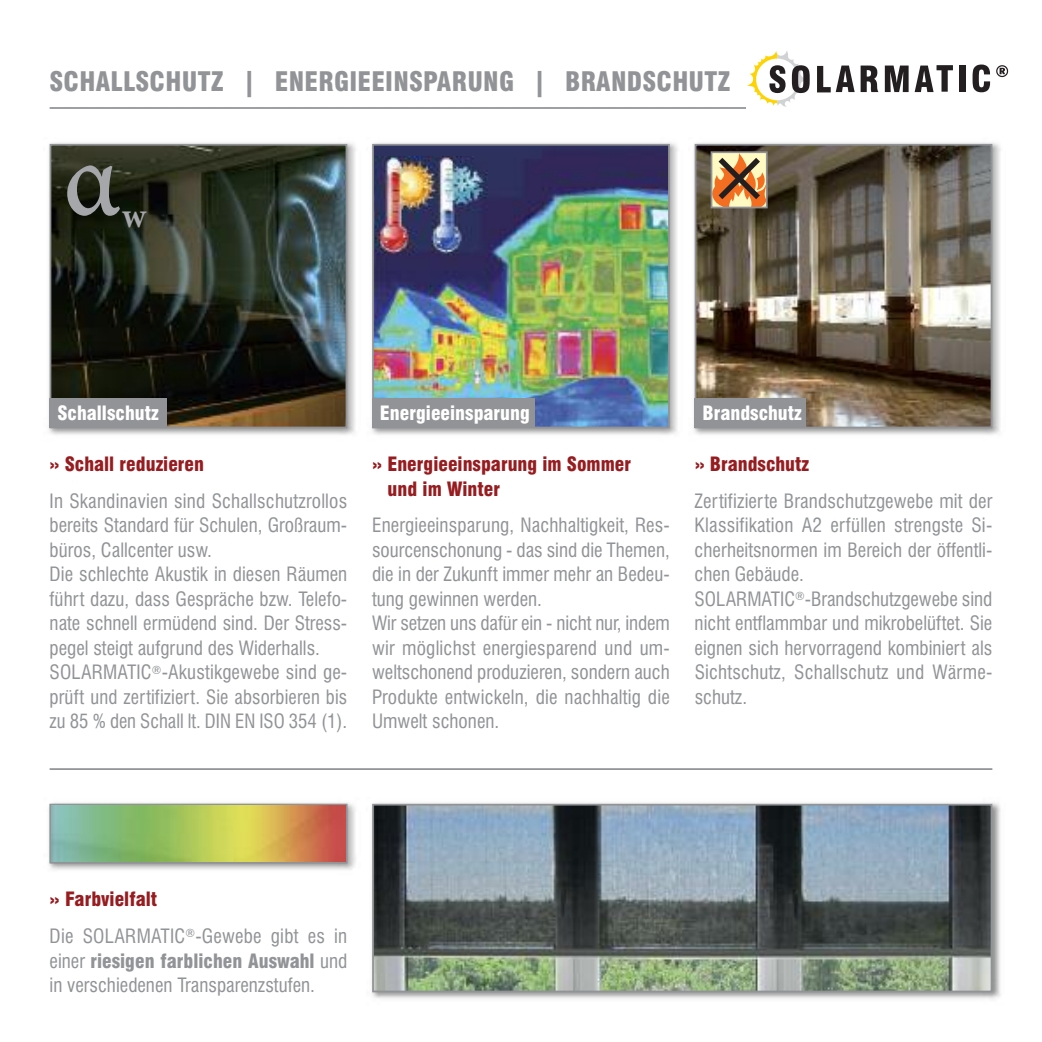
<style>
.page{position:relative;width:1042px;height:1042px;background:#fff}
.page>*{position:absolute;margin:0;border:0;box-sizing:border-box;transform-origin:0 0}
.t1{font:500 108.33px "Minion Pro";color:#a5a7ab}
.t2{font:700 35.18px "Minion Pro";color:#a5a7ab}
.t3{font:900 condensed 26.25px "Swiss 721 BT";letter-spacing:.01em;color:#919396}
.t4{font:condensed 19.25px/24.5px "Swiss 721 BT";color:#919396}
.t5{font:900 condensed 19.25px/24.5px "Swiss 721 BT";color:#961c20}
.t6{font:900 condensed 19.25px "Swiss 721 BT";color:#fff}
.s1{font-weight:900;color:#961c20}
.s2{font-weight:900}
</style>
<div class="page">
<hr style="left:50px;top:107px;width:942px;height:2px;background:#919396">
<hr style="left:50px;top:768px;width:942px;height:2px;background:#919396">
<img style="left:48px;top:142px;width:308px;height:293px">
<img style="left:53px;top:147px;width:291px;height:278px">
<div style="left:50px;top:144px;width:297px;height:284px;border:2px solid #919396"></div>
<div style="left:50px;top:398px;width:117px;height:29px;background:#919396"></div>
<img style="left:371px;top:142px;width:307px;height:293px">
<img style="left:375px;top:147px;width:292px;height:278px">
<div style="left:372px;top:144px;width:298px;height:284px;border:2px solid #919396"></div>
<img style="left:371px;top:802px;width:630px;height:197px">
<img style="left:375px;top:807px;width:614px;height:182px">
<div style="left:372px;top:804px;width:620px;height:188px;border:2px solid #919396"></div>
<div style="left:372px;top:398px;width:162px;height:29px;background:#919396"></div>
<img style="left:693px;top:142px;width:308px;height:293px">
<img style="left:697px;top:147px;width:292px;height:278px">
<div style="left:694px;top:144px;width:298px;height:284px;border:2px solid #919396"></div>
<div style="left:694px;top:398px;width:112px;height:29px;background:#919396"></div>
<svg style="left:713px;top:154px;width:51px;height:51px;background:#cb925d"></svg>
<div style="left:710px;top:151px;width:57px;height:57px;border:2px solid #919396"></div>
<img style="left:376px;top:157px;width:111px;height:99px">
<img style="left:48px;top:802px;width:308px;height:68px">
<img style="left:53px;top:807px;width:291px;height:53px">
<div style="left:50px;top:804px;width:297px;height:59px;border:2px solid #919396"></div>
<div style="left:746px;top:50px;width:262px;height:67px;background:#fff"></div>
<svg style="left:747px;top:50px;width:62px;height:57px"></svg>
<svg style="left:817px;top:66px;width:37px;height:26px"></svg>
<svg style="left:860px;top:66px;width:18px;height:26px"></svg>
<svg style="left:885px;top:66px;width:23px;height:26px"></svg>
<svg style="left:914px;top:65px;width:39px;height:27px"></svg>
<div style="left:959px;top:65px;width:6px;height:27px;background:#231f20"></div>
<svg style="left:972px;top:65px;width:18px;height:27px"></svg>
<svg style="left:996px;top:65px;width:12px;height:12px"></svg>
<h3 class="t3" style="left:50px;top:67px;width:682px">SCHALLSCHUTZ | ENERGIEEINSPARUNG | BRANDSCHUTZ</h3>
<h1 class="t1" style="left:63px;top:139px;width:58px">α</h1>
<h2 class="t2" style="left:122px;top:203px;width:25px">w</h2>
<p class="t6" style="left:57px;top:402px;width:103px">Schallschutz</p>
<p class="t5" style="left:50px;top:452px;width:156px">» Schall reduzieren</p>
<p class="t4" style="left:50px;top:489px;width:299px">In Skandinavien sind Schallschutzrollos bereits Standard für Schulen, Großraum&shy;büros, Callcenter usw.<br>Die schlechte Akustik in diesen Räumen führt dazu, dass Gespräche bzw. Telefo&shy;nate schnell ermüdend sind. Der Stress&shy;pegel steigt aufgrund des Widerhalls.<br>SOLARMATIC<sup>®</sup>-Akustikgewebe sind ge&shy;prüft und zertifiziert. Sie absorbieren bis zu 85 % den Schall lt. DIN EN ISO 354 (1).</p>
<p class="t6" style="left:380px;top:402px;width:151px">Energieeinsparung</p>
<p class="t6" style="left:702px;top:402px;width:101px">Brandschutz</p>
<p class="t5" style="left:388px;top:452px;width:245px;text-indent:-15px">» Energieeinsparung im Sommer und im Winter</p>
<p class="t4" style="left:372px;top:513px;width:299px">Energieeinsparung, Nachhaltigkeit, Res&shy;sourcenschonung - das sind die Themen, die in der Zukunft immer mehr an Bedeu&shy;tung gewinnen werden.<br>Wir setzen uns dafür ein - nicht nur, indem wir möglichst energiesparend und um&shy;weltschonend produzieren, sondern auch Produkte entwickeln, die nachhaltig die Umwelt schonen.</p>
<p class="t5" style="left:694px;top:452px;width:116px">» Brandschutz</p>
<p class="t4" style="left:694px;top:489px;width:299px">Zertifizierte Brandschutzgewebe mit der Klassifikation A2 erfüllen strengste Si&shy;cherheitsnormen im Bereich der öffentli&shy;chen Gebäude.<br>SOLARMATIC<sup>®</sup>-Brandschutzgewebe sind nicht entflammbar und mikrobelüftet. Sie eignen sich hervorragend kombiniert als Sichtschutz, Schallschutz und Wärme&shy;schutz.</p>
<p class="t4" style="left:50px;top:881px;width:299px;line-height:36.8px"><span class="s1">» Farbvielfalt<br></span>Die SOLARMATIC<sup>®</sup>-Gewebe gibt es in</p>
<p class="t4" style="left:50px;top:948px;width:299px">einer <span class="s2">riesigen farblichen Auswahl</span> und in verschiedenen Transparenzstufen.</p>
</div>
